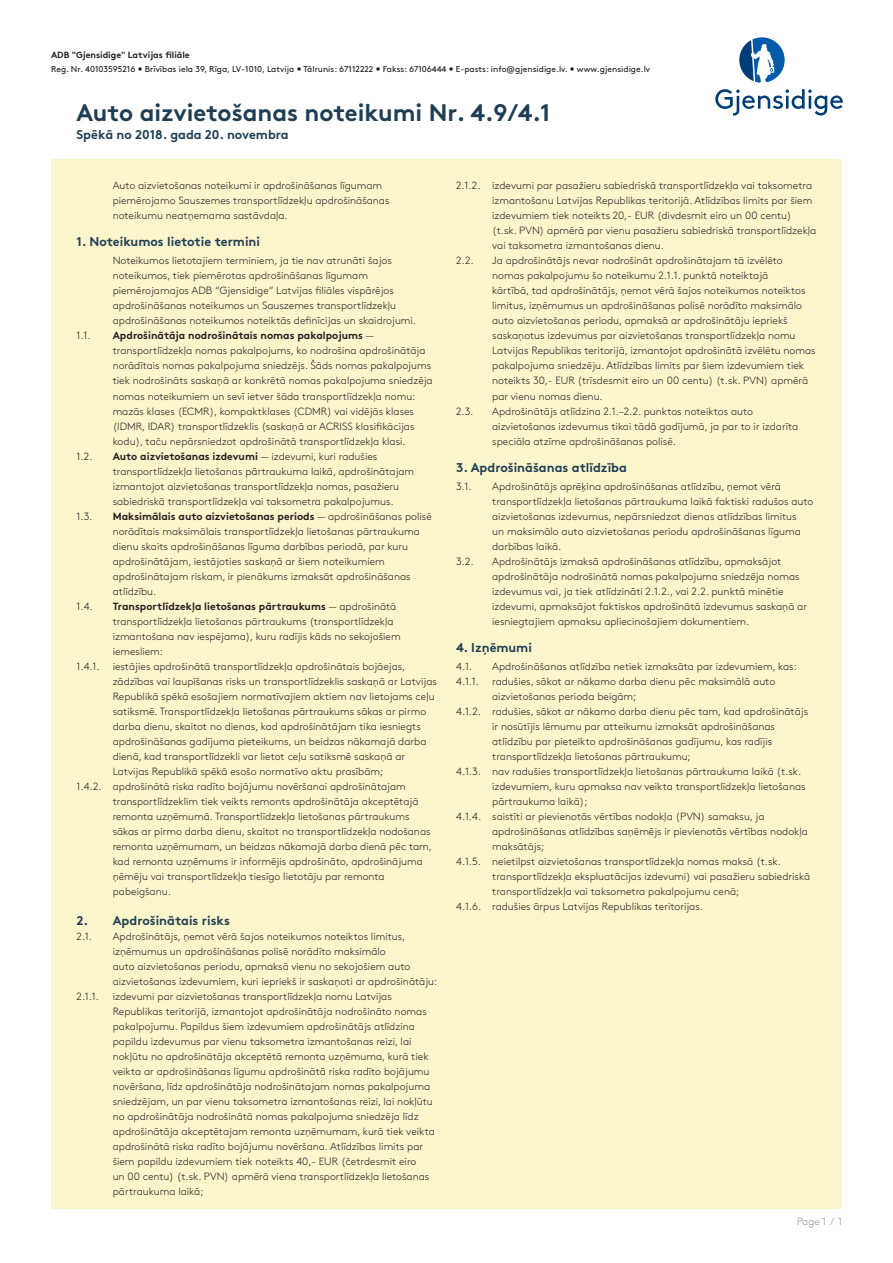
<style>
.page{position:relative;width:893px;height:1263px;background:#fff}
.page>*{position:absolute;margin:0;border:0;box-sizing:border-box;transform-origin:0 0}
.t1{font:700 24px "Gjen Brown OT";color:#203e53}
.Small_Subtitle{font:700 12.75px "Gjen Brown OT";color:#203e53}
.Main_Bullets{font:700 12.75px "Gjen Brown OT";color:#203e53}
.Main_Bullets-2{font:300 10.5px/15px "Gjen Brown OT";color:#231f20}
.t2{font:300 10.5px "Gjen Brown OT";color:#939598}
.t3{font:700 9px "Gjen Brown OT";color:#231f20}
.t4{font:8.55px "Gjen Brown OT";color:#231f20}
.s1{font-weight:700}
</style>
<div class="page">
<svg style="left:715px;top:89px;width:128px;height:27px"></svg>
<svg style="left:739px;top:37px;width:46px;height:46px"></svg>
<div style="left:51px;top:159px;width:791px;height:1050px;background:#fbf5cc"></div>
<p class="t3" style="left:51px;top:47px;width:140px">ADB "Gjensidige" Latvijas liāle</p>
<p class="t4" style="left:51px;top:63px;width:601px">Reģ. Nr. 40103595216 • Brīvības iela 39, Rīga, LV-1010, Latvija • Tālrunis: 67112222 • Fakss: 67106444 • E-pasts: info@gjensidige.lv. • www.gjensidige.lv</p>
<p class="t1" style="left:77px;top:93px;width:475px">Auto aizvietošanas noteikumi Nr. 4.9/4.1</p>
<p class="Small_Subtitle" style="left:77px;top:124px;width:214px">Spēkā no 2018. gada 20. novembra</p>
<p class="Main_Bullets-2" style="left:113px;top:178px;width:278px">Auto aizvietošanas noteikumi ir apdrošināšanas līgumam piemērojamo Sauszemes transportlīdzekļu apdrošināšanas noteikumu neatņemama sastāvdaļa.</p>
<p class="Small_Subtitle" style="left:77px;top:232px;width:185px">1. Noteikumos lietotie termini</p>
<p class="Main_Bullets-2" style="left:113px;top:253px;width:305px">Noteikumos lietotajiem terminiem, ja tie nav atrunāti šajos noteikumos, tiek piemērotas apdrošināšanas līgumam piemērojamajos ADB “Gjensidige” Latvijas filiāles vispārējos apdrošināšanas noteikumos un Sauszemes transportlīdzekļu apdrošināšanas noteikumos noteiktās definīcijas un skaidrojumi.</p>
<p class="Main_Bullets-2" style="left:77px;top:328px;width:16px">1.1.</p>
<p class="Main_Bullets-2" style="left:113px;top:328px;width:322px"><span class="s1">Apdrošinātāja nodrošinātais nomas pakalpojums</span> — transportlīdzekļa nomas pakalpojums, ko nodrošina apdrošinātāja norādītais nomas pakalpojuma sniedzējs. Šāds nomas pakalpojums tiek nodrošināts saskaņā ar konkrētā nomas pakalpojuma sniedzēja nomas noteikumiem un sevī ietver šāda transportlīdzekļa nomu: mazās klases (ECMR), kompaktklases (CDMR) vai vidējās klases (IDMR, IDAR) transportlīdzeklis (saskaņā ar ACRISS klasifikācijas kodu), taču nepārsniedzot apdrošinātā transportlīdzekļa klasi.</p>
<p class="Main_Bullets-2" style="left:77px;top:448px;width:18px">1.2.</p>
<p class="Main_Bullets-2" style="left:113px;top:448px;width:303px"><span class="s1">Auto aizvietošanas izdevumi</span> — izdevumi, kuri radušies transportlīdzekļa lietošanas pārtraukuma laikā, apdrošinātajam izmantojot aizvietošanas transportlīdzekļa nomas, pasažieru sabiedriskā transportlīdzekļa vai taksometra pakalpojumus.</p>
<p class="Main_Bullets-2" style="left:77px;top:508px;width:17px">1.3.</p>
<p class="Main_Bullets-2" style="left:113px;top:508px;width:321px"><span class="s1">Maksimālais auto aizvietošanas periods</span> — apdrošināšanas polisē norādītais maksimālais transportlīdzekļa lietošanas pārtraukuma dienu skaits apdrošināšanas līguma darbības periodā, par kuru apdrošinātājam, iestājoties saskaņā ar šiem noteikumiem apdrošinātajam riskam, ir pienākums izmaksāt apdrošināšanas atlīdzību.</p>
<p class="Main_Bullets-2" style="left:77px;top:598px;width:18px">1.4.</p>
<p class="Main_Bullets-2" style="left:113px;top:598px;width:289px"><span class="s1">Transportlīdzekļa lietošanas pārtraukums</span> — apdrošinātā transportlīdzekļa lietošanas pārtraukums (transportlīdzekļa izmantošana nav iespējama), kuru radījis kāds no sekojošiem iemesliem:</p>
<p class="Main_Bullets-2" style="left:113px;top:658px;width:326px;text-indent:-36px">1.4.1. iestājies apdrošinātā transportlīdzekļa apdrošinātais bojāejas, zādzības vai laupīšanas risks un transportlīdzeklis saskaņā ar Latvijas Republikā spēkā esošajiem normatīvajiem aktiem nav lietojams ceļu satiksmē. Transportlīdzekļa lietošanas pārtraukums sākas ar pirmo darba dienu, skaitot no dienas, kad apdrošinātājam tika iesniegts apdrošināšanas gadījuma pieteikums, un beidzas nākamajā darba dienā, kad transportlīdzekli var lietot ceļu satiksmē saskaņā ar Latvijas Republikā spēkā esošo normatīvo aktu prasībām;</p>
<p class="Main_Bullets-2" style="left:113px;top:778px;width:321px;text-indent:-36px">1.4.2. apdrošinātā riska radīto bojājumu novēršanai apdrošinātajam transportlīdzeklim tiek veikts remonts apdrošinātāja akceptētajā remonta uzņēmumā. Transportlīdzekļa lietošanas pārtraukums sākas ar pirmo darba dienu, skaitot no transportlīdzekļa nodošanas remonta uzņēmumam, un beidzas nākamajā darba dienā pēc tam, kad remonta uzņēmums ir informējis apdrošināto, apdrošinājuma ņēmēju vai transportlīdzekļa tiesīgo lietotāju par remonta pabeigšanu.</p>
<p class="Main_Bullets" style="left:77px;top:910px;width:155px">2. Apdrošinātais risks</p>
<p class="Main_Bullets-2" style="left:77px;top:928px;width:17px">2.1.</p>
<p class="Main_Bullets-2" style="left:113px;top:928px;width:326px">Apdrošinātājs, ņemot vērā šajos noteikumos noteiktos limitus, izņēmumus un apdrošināšanas polisē norādīto maksimālo<br>auto aizvietošanas periodu, apmaksā vienu no sekojošiem auto aizvietošanas izdevumiem, kuri iepriekš ir saskaņoti ar apdrošinātāju:</p>
<p class="Main_Bullets-2" style="left:77px;top:988px;width:24px">2.1.1.</p>
<p class="Main_Bullets-2" style="left:113px;top:988px;width:324px">izdevumi par aizvietošanas transportlīdzekļa nomu Latvijas Republikas teritorijā, izmantojot apdrošinātāja nodrošināto nomas pakalpojumu. Papildus šiem izdevumiem apdrošinātājs atlīdzina papildu izdevumus par vienu taksometra izmantošanas reizi, lai nokļūtu no apdrošinātāja akceptētā remonta uzņēmuma, kurā tiek veikta ar apdrošināšanas līgumu apdrošinātā riska radīto bojājumu novēršana, līdz apdrošinātāja nodrošinātajam nomas pakalpojuma sniedzējam, un par vienu taksometra izmantošanas reizi, lai nokļūtu no apdrošinātāja nodrošinātā nomas pakalpojuma sniedzēja līdz apdrošinātāja akceptētajam remonta uzņēmumam, kurā tiek veikta apdrošinātā riska radīto bojājumu novēršana. Atlīdzības limits par šiem papildu izdevumiem tiek noteikts 40,- EUR (četrdesmit eiro<br>un 00 centu) (t.sk. PVN) apmērā viena transportlīdzekļa lietošanas pārtraukuma laikā;</p>
<p class="Main_Bullets-2" style="left:492px;top:178px;width:326px;text-indent:-36px">2.1.2. izdevumi par pasažieru sabiedriskā transportlīdzekļa vai taksometra izmantošanu Latvijas Republikas teritorijā. Atlīdzības limits par šiem izdevumiem tiek noteikts 20,- EUR (divdesmit eiro un 00 centu) (t.sk. PVN) apmērā par vienu pasažieru sabiedriskā transportlīdzekļa vai taksometra izmantošanas dienu.</p>
<p class="Main_Bullets-2" style="left:456px;top:253px;width:19px">2.2.</p>
<p class="Main_Bullets-2" style="left:492px;top:253px;width:325px">Ja apdrošinātājs nevar nodrošināt apdrošinātajam tā izvēlēto nomas pakalpojumu šo noteikumu 2.1.1. punktā noteiktajā<br>kārtībā, tad apdrošinātājs, ņemot vērā šajos noteikumos noteiktos limitus, izņēmumus un apdrošināšanas polisē norādīto maksimālo auto aizvietošanas periodu, apmaksā ar apdrošinātāju iepriekš saskaņotus izdevumus par aizvietošanas transportlīdzekļa nomu Latvijas Republikas teritorijā, izmantojot apdrošinātā izvēlētu nomas pakalpojuma sniedzēju. Atlīdzības limits par šiem izdevumiem tiek noteikts 30,- EUR (trīsdesmit eiro un 00 centu) (t.sk. PVN) apmērā par vienu nomas dienu.</p>
<p class="Main_Bullets-2" style="left:456px;top:403px;width:19px">2.3.</p>
<p class="Main_Bullets-2" style="left:492px;top:403px;width:308px">Apdrošinātājs atlīdzina 2.1.–2.2. punktos noteiktos auto aizvietošanas izdevumus tikai tādā gadījumā, ja par to ir izdarīta speciāla atzīme apdrošināšanas polisē.</p>
<p class="Small_Subtitle" style="left:456px;top:457px;width:173px">3. Apdrošināšanas atlīdzība</p>
<p class="Main_Bullets-2" style="left:456px;top:478px;width:17px">3.1.</p>
<p class="Main_Bullets-2" style="left:492px;top:478px;width:323px">Apdrošinātājs aprēķina apdrošināšanas atlīdzību, ņemot vērā transportlīdzekļa lietošanas pārtraukuma laikā faktiski radušos auto aizvietošanas izdevumus, nepārsniedzot dienas atlīdzības limitus<br>un maksimālo auto aizvietošanas periodu apdrošināšanas līguma darbības laikā.</p>
<p class="Main_Bullets-2" style="left:456px;top:553px;width:19px">3.2.</p>
<p class="Main_Bullets-2" style="left:492px;top:553px;width:316px">Apdrošinātājs izmaksā apdrošināšanas atlīdzību, apmaksājot apdrošinātāja nodrošinātā nomas pakalpojuma sniedzēja nomas izdevumus vai, ja tiek atlīdzināti 2.1.2., vai 2.2. punktā minētie izdevumi, apmaksājot faktiskos apdrošinātā izdevumus saskaņā ar iesniegtajiem apmaksu apliecinošajiem dokumentiem.</p>
<p class="Small_Subtitle" style="left:456px;top:637px;width:77px">4. Izņēmumi</p>
<p class="Main_Bullets-2" style="left:456px;top:658px;width:18px">4.1.</p>
<p class="Main_Bullets-2" style="left:492px;top:658px;width:306px">Apdrošināšanas atlīdzība netiek izmaksāta par izdevumiem, kas:</p>
<p class="Main_Bullets-2" style="left:456px;top:673px;width:25px">4.1.1.</p>
<p class="Main_Bullets-2" style="left:492px;top:673px;width:285px">radušies, sākot ar nākamo darba dienu pēc maksimālā auto aizvietošanas perioda beigām;</p>
<p class="Main_Bullets-2" style="left:492px;top:703px;width:317px;text-indent:-36px">4.1.2. radušies, sākot ar nākamo darba dienu pēc tam, kad apdrošinātājs ir nosūtījis lēmumu par atteikumu izmaksāt apdrošināšanas atlīdzību par pieteikto apdrošināšanas gadījumu, kas radījis transportlīdzekļa lietošanas pārtraukumu;</p>
<p class="Main_Bullets-2" style="left:492px;top:763px;width:315px;text-indent:-36px">4.1.3. nav radušies transportlīdzekļa lietošanas pārtraukuma laikā (t.sk. izdevumiem, kuru apmaksa nav veikta transportlīdzekļa lietošanas pārtraukuma laikā);</p>
<p class="Main_Bullets-2" style="left:492px;top:808px;width:317px;text-indent:-36px">4.1.4. saistīti ar pievienotās vērtības nodokļa (PVN) samaksu, ja apdrošināšanas atlīdzības saņēmējs ir pievienotās vērtības nodokļa maksātājs;</p>
<p class="Main_Bullets-2" style="left:492px;top:853px;width:319px;text-indent:-36px">4.1.5. neietilpst aizvietošanas transportlīdzekļa nomas maksā (t.sk. transportlīdzekļa ekspluatācijas izdevumi) vai pasažieru sabiedriskā transportlīdzekļa vai taksometra pakalpojumu cenā;</p>
<p class="Main_Bullets-2" style="left:456px;top:898px;width:248px">4.1.6. radušies ārpus Latvijas Republikas teritorijas.</p>
<p class="t2" style="left:797px;top:1213px;width:47px">Page 1 / 1</p>
</div>
